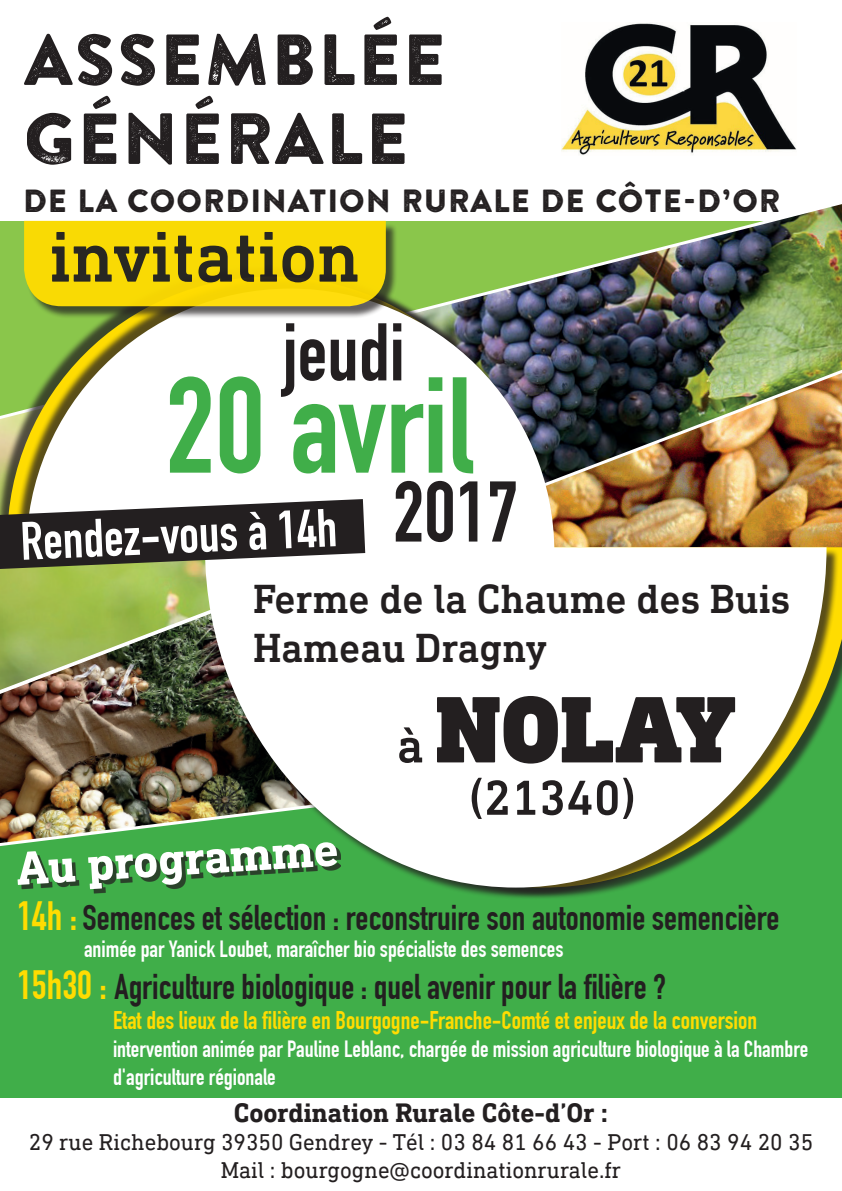
<style>
.page{position:relative;width:842px;height:1191px;background:#fff}
.page>*{position:absolute;margin:0;border:0;box-sizing:border-box;transform-origin:0 0}
.t1{font:700 133.9px "DIN Condensed";color:#40ae49}
.t2{font:900 96px "DIN Next Slab Pro";color:#231f20}
.t3{font:700 84.5px "DIN Condensed";color:#231f20}
.t4{font:700 80.2px "DIN Condensed";color:#231f20}
.t5{font:500 73px "DIN Next Slab Pro";color:#231f20}
.t6{font:72px/79px "Brandon Printed One";color:#231f20}
.t7{font:700 53px "DIN Condensed";color:#fff}
.t8{font:500 50px "DIN Next Slab Pro";color:#231f20}
.t9{font:700 48px "DIN Next Slab Pro";color:#fff}
.t10{font:500 41px/49px "DIN Next Slab Pro";color:#231f20}
.t11{font:700 40px "DIN Condensed";color:#ffdc01}
.t12{font:700 35px "DIN Condensed";color:#231f20}
.t13{font:32px "Brandon Printed One";color:#231f20}
.t14{font:700 27px "DIN Next Slab Pro";color:#231f20}
.t15{font:700 25px "DIN Condensed";color:#ffdc01}
.t16{font:700 23px/27.6px "DIN Condensed";color:#fff}
.t17{font:23px/27.6px "DIN Next Slab Pro";color:#231f20;text-align:center}
.s1{font-weight:500;font-size:50px}
.s2{font-size:40px;color:#ffdc01}
</style>
<div class="page">
<div style="left:0;top:557px;width:842px;height:540px;background:#40ae49"></div>
<img style="left:561px;top:23px;width:235px;height:132px">
<svg style="left:0;top:204px;width:842px;height:29px"></svg>
<div style="left:21px;top:846px;width:320px;height:47px;background:#231f20;opacity:.75"></div>
<img style="left:0;top:785px;width:205px;height:77px">
<img style="left:0;top:233px;width:842px;height:552px">
<div style="left:206px;top:549px;width:633px;height:351px;background:#231f20;opacity:.75"></div>
<svg style="left:205px;top:547px;width:621px;height:340px;background:#d8e4d3"></svg>
<div style="left:0;top:263px;width:534px;height:275px;background:#231f20;opacity:.75"></div>
<div style="left:14px;top:275px;width:539px;height:275px;background:#231f20;opacity:.75"></div>
<svg style="left:26px;top:288px;width:528px;height:265px"></svg>
<div style="left:25px;top:222px;width:373px;height:97px;background:#231f20;opacity:.75"></div>
<svg style="left:24px;top:221px;width:362px;height:85px;background:#f6d705"></svg>
<svg style="left:0;top:499px;width:365px;height:70px;background:#504e49"></svg>
<h3 class="t6" style="left:23px;top:19px;width:425px">ASSEMBLÉE<br>GÉNÉRALE</h3>
<h3 class="t13" style="left:23px;top:180px;width:760px">DE LA COORDINATION RURALE DE CÔTE-D’OR</h3>
<h3 class="t5" style="left:50px;top:214px;width:312px">invitation</h3>
<h3 class="t4" style="left:283px;top:305px;width:123px">jeudi</h3>
<h1 class="t1" style="left:165px;top:347px;width:309px">20 avril</h1>
<h3 class="t7" style="left:19px;top:511px;width:318px;rotate:-3deg">Rendez-vous à 14h</h3>
<h3 class="t3" style="left:393px;top:462px;width:127px">2017</h3>
<h3 class="t10" style="left:253px;top:574px;width:539px">Ferme de la Chaume des Buis<br>Hameau Dragny</h3>
<h2 class="t2" style="left:397px;top:672px;width:341px"><span class="s1">à</span> NOLAY</h2>
<h3 class="t9" style="left:15px;top:839px;width:324px;rotate:-3deg">Au programme</h3>
<h3 class="t8" style="left:469px;top:768px;width:168px">(21340)</h3>
<h3 class="t11" style="left:17px;top:892px;width:62px">14h :</h3>
<h3 class="t12" style="left:83px;top:897px;width:698px">Semences et sélection : reconstruire son autonomie semencière</h3>
<p class="t16" style="left:84px;top:935px;width:481px">animée par Yanick Loubet, maraîcher bio spécialiste des semences</p>
<h3 class="t12" style="left:17px;top:966px;width:650px"><span class="s2">15h30 :</span> Agriculture biologique : quel avenir pour la filière ?</h3>
<p class="t15" style="left:113px;top:1006px;width:646px">Etat des lieux de la filière en Bourgogne-Franche-Comté et enjeux de la conversion</p>
<p class="t16" style="left:113px;top:1035px;width:697px">intervention animée par Pauline Leblanc, chargée de mission agriculture biologique à la Chambre d'agriculture régionale</p>
<p class="t14" style="left:234px;top:1097px;width:376px">Coordination Rurale Côte-d’Or :</p>
<p class="t17" style="left:29px;top:1128px;width:786px">29 rue Richebourg 39350 Gendrey - Tél : 03 84 81 66 43 - Port : 06 83 94 20 35<br>Mail : bourgogne@coordinationrurale.fr</p>
</div>
